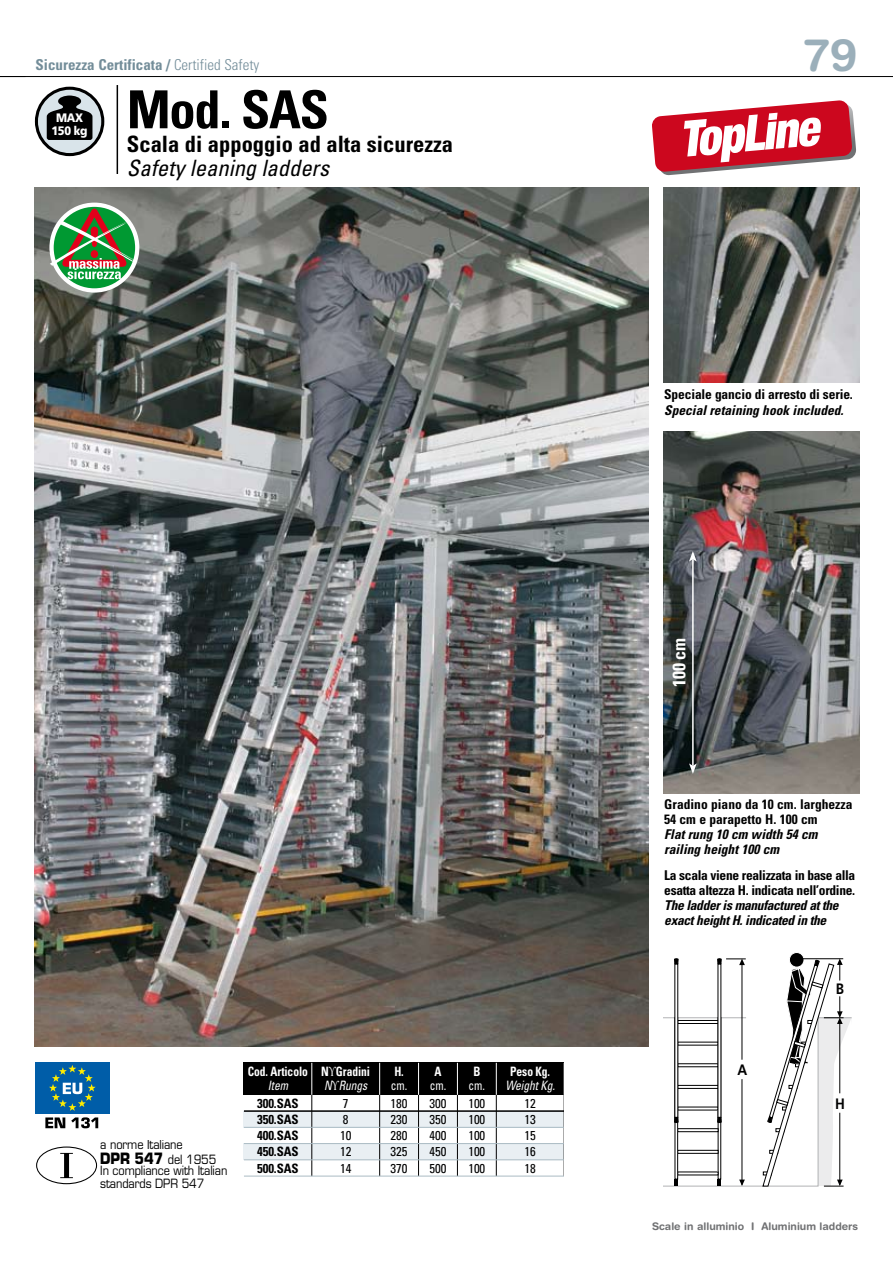
<style>
.page{position:relative;width:893px;height:1263px;background:#fff}
.page>*{position:absolute;margin:0;border:0;box-sizing:border-box;transform-origin:0 0}
.t1{font:700 condensed 52.5px "Univers";color:#000}
.t2{font:700 45px "Helvetica Rounded";color:#9bafba}
.t3{font:700 condensed 22.5px "Univers";color:#000}
.t4{font:italic condensed 22.5px "Univers";color:#000}
.t5{font:700 condensed 18px "Univers";color:#fff}
.t6{font:700 15.15px "Frutiger";color:#000;scale:.9 1}
.t7{font:700 condensed 15px "Univers";color:#738d99}
.t8{font:700 condensed 13.5px/15px "Univers";letter-spacing:-.01em;color:#000}
.t9{font:italic 700 condensed 13.5px/15px "Univers";color:#000}
.t10{font:italic 700 condensed 13.5px/15px "Univers";letter-spacing:-.025em;color:#000}
.t11{font:condensed 12.9px/16.2px "Univers";letter-spacing:-.005em;color:#000;text-align:justify}
.t12{font:700 condensed 12.9px "Univers";letter-spacing:-.005em;color:#000}
.t13{font:700 condensed 12.9px "Univers";letter-spacing:-.005em;color:#fff;scale:.89 1}
.t14{font:italic condensed 12.9px "Univers";letter-spacing:-.005em;color:#fff;scale:.89 1}
.t15{font:condensed 12.9px "Univers";color:#fff;scale:.89 1}
.t16{font:12.45px/14.5px "Eurostile";letter-spacing:-.01em;color:#000;scale:.88 1}
.t17{font:900 12.3px "Frutiger";letter-spacing:-.03em;color:#fff;scale:.9 1}
.t18{font:700 10.5px "Helvetica Rounded";color:#707173}
.s1{font-weight:300}
.s2{font-weight:700;font-size:15.3px}
</style>
<div class="page">
<img style="left:34px;top:187px;width:614px;height:859px">
<svg style="left:36px;top:88px;width:67px;height:67px"></svg>
<div style="left:35px;top:87px;width:69px;height:69px;border:3px solid #000;border-radius:50%"></div>
<svg style="left:47px;top:96px;width:45px;height:44px;background:#2b2d2e"></svg>
<div style="left:35px;top:1062px;width:74px;height:52px;background:#005da8"></div>
<svg style="left:45px;top:1117px;width:20px;height:11px"></svg>
<svg style="left:71px;top:1117px;width:27px;height:11px"></svg>
<svg style="left:49px;top:1065px;width:47px;height:46px"></svg>
<svg style="left:36px;top:1146px;width:61px;height:38px"></svg>
<svg style="left:652px;top:100px;width:204px;height:76px"></svg>
<hr style="left:117px;top:85px;width:1px;height:89px;background:#000">
<svg style="left:52px;top:205px;width:85px;height:85px"></svg>
<div style="left:49px;top:203px;width:90px;height:90px;border:4px solid #fff;border-radius:50%"></div>
<svg style="left:50px;top:209px;width:93px;height:70px"></svg>
<hr style="left:0;top:76px;width:893px;height:1px;background:#000">
<img style="left:664px;top:187px;width:195px;height:196px">
<img style="left:664px;top:432px;width:195px;height:361px">
<div style="left:244px;top:1111px;width:319px;height:16px;background:#e9eff3"></div>
<div style="left:244px;top:1143px;width:319px;height:17px;background:#e9eff3"></div>
<div style="left:244px;top:1063px;width:319px;height:32px;background:#000"></div>
<hr style="left:312px;top:1095px;width:1px;height:81px;background:#000">
<hr style="left:379px;top:1095px;width:1px;height:81px;background:#000">
<hr style="left:418px;top:1095px;width:1px;height:81px;background:#000">
<hr style="left:457px;top:1095px;width:1px;height:81px;background:#000">
<hr style="left:496px;top:1095px;width:1px;height:81px;background:#000">
<hr style="left:564px;top:1095px;width:1px;height:81px;background:#000">
<hr style="left:244px;top:1110px;width:319px;height:2px;background:#000">
<hr style="left:244px;top:1127px;width:319px;height:1px;background:#aabbc4">
<hr style="left:244px;top:1143px;width:319px;height:1px;background:#aabbc4">
<hr style="left:244px;top:1176px;width:319px;height:1px;background:#aabbc4">
<hr style="left:244px;top:1159px;width:319px;height:1px;background:#aabbc4">
<hr style="left:312px;top:1063px;width:1px;height:32px;background:#fff">
<hr style="left:379px;top:1063px;width:1px;height:32px;background:#fff">
<hr style="left:418px;top:1063px;width:1px;height:32px;background:#fff">
<hr style="left:457px;top:1063px;width:1px;height:32px;background:#fff">
<hr style="left:496px;top:1063px;width:1px;height:32px;background:#fff">
<svg style="left:789px;top:952px;width:15px;height:15px"></svg>
<div style="left:789px;top:952px;width:15px;height:15px;border:1px solid #fff;border-radius:50%"></div>
<svg style="left:663px;top:956px;width:189px;height:231px"></svg>
<hr style="left:692px;top:559px;width:2px;height:207px;background:#fff">
<svg style="left:689px;top:551px;width:8px;height:10px"></svg>
<svg style="left:689px;top:763px;width:8px;height:11px"></svg>
<p class="t7" style="left:36px;top:55px;width:225px">Sicurezza Certificata / <span class="s1">Certified Safety</span></p>
<p class="t17" style="left:56px;top:111px;width:31px">MAX</p>
<p class="t17" style="left:52px;top:123px;width:42px">150 kg</p>
<h1 class="t1" style="left:127px;top:77px;width:203px">Mod. SAS</h1>
<h3 class="t3" style="left:127px;top:131px;width:328px">Scala di appoggio ad alta sicurezza</h3>
<h3 class="t4" style="left:127px;top:154px;width:204px">Safety leaning ladders</h3>
<p class="t16" style="left:100px;top:1138px;width:133px">a norme Italiane<br><span class="s2">DPR 547</span> del 1955</p>
<p class="t16" style="left:100px;top:1165px;width:146px;line-height:12.5px">In compliance with Italian standards DPR 547</p>
<p class="t13" style="left:248px;top:1064px;width:69px">Cod. Articolo</p>
<p class="t14" style="left:268px;top:1077px;width:24px">Item</p>
<p class="t13" style="left:321px;top:1064px;width:56px">n gradini</p>
<p class="t14" style="left:324px;top:1077px;width:50px">N Rungs</p>
<p class="t13" style="left:394px;top:1064px;width:12px">H.</p>
<p class="t15" style="left:391px;top:1077px;width:20px">cm.</p>
<p class="t13" style="left:434px;top:1064px;width:9px">A</p>
<p class="t15" style="left:430px;top:1077px;width:20px">cm.</p>
<p class="t13" style="left:473px;top:1064px;width:9px">B</p>
<p class="t15" style="left:469px;top:1077px;width:20px">cm.</p>
<p class="t13" style="left:510px;top:1064px;width:46px">Peso Kg.</p>
<p class="t14" style="left:505px;top:1077px;width:57px">Weight Kg.</p>
<p class="t12" style="left:257px;top:1095px;width:43px">300.SAS</p>
<p class="t11" style="left:343px;top:1095px;width:7px">7</p>
<p class="t11" style="left:391px;top:1095px;width:18px">180</p>
<p class="t11" style="left:468px;top:1095px;width:18px">100</p>
<p class="t11" style="left:525px;top:1095px;width:13px">12</p>
<p class="t12" style="left:257px;top:1111px;width:43px">350.SAS</p>
<p class="t11" style="left:343px;top:1111px;width:7px">8</p>
<p class="t11" style="left:391px;top:1111px;width:18px">230</p>
<p class="t11" style="left:468px;top:1111px;width:18px">100</p>
<p class="t11" style="left:525px;top:1111px;width:13px">13</p>
<p class="t12" style="left:257px;top:1127px;width:43px">400.SAS</p>
<p class="t11" style="left:340px;top:1127px;width:13px">10</p>
<p class="t11" style="left:391px;top:1127px;width:18px">280</p>
<p class="t11" style="left:468px;top:1127px;width:18px">100</p>
<p class="t11" style="left:525px;top:1127px;width:13px">15</p>
<p class="t12" style="left:257px;top:1144px;width:43px">450.SAS</p>
<p class="t11" style="left:340px;top:1143px;width:13px">12</p>
<p class="t11" style="left:391px;top:1143px;width:18px">325</p>
<p class="t11" style="left:468px;top:1143px;width:18px">100</p>
<p class="t11" style="left:525px;top:1143px;width:13px">16</p>
<p class="t12" style="left:257px;top:1160px;width:43px">500.SAS</p>
<p class="t11" style="left:340px;top:1160px;width:13px">14</p>
<p class="t11" style="left:429px;top:1095px;width:18px">300<br>350<br>400<br>450</p>
<p class="t11" style="left:391px;top:1160px;width:18px">370</p>
<p class="t11" style="left:429px;top:1160px;width:18px">500</p>
<p class="t11" style="left:468px;top:1160px;width:18px">100</p>
<p class="t11" style="left:525px;top:1160px;width:13px">18</p>
<h2 class="t2" style="left:804px;top:28px;width:27px">79</h2>
<p class="t8" style="left:664px;top:387px;width:190px">Speciale gancio di arresto di serie.</p>
<p class="t9" style="left:664px;top:403px;width:181px">Special retaining hook included.</p>
<h3 class="t5" style="left:668px;top:687px;width:51px;rotate:-90deg">100 cm</h3>
<p class="t8" style="left:664px;top:796px;width:190px">Gradino piano da 10 cm. larghezza<br>54 cm e parapetto H. 100 cm</p>
<p class="t9" style="left:664px;top:826px;width:155px">Flat rung 10 cm width 54 cm railing height 100 cm</p>
<p class="t8" style="left:664px;top:867px;width:193px">La scala viene realizzata in base alla esatta altezza H. indicata nell’ordine.</p>
<p class="t10" style="left:664px;top:897px;width:176px">The ladder is manufactured at the exact height H. indicated in the</p>
<p class="t6" style="left:737px;top:1061px;width:12px">A</p>
<p class="t6" style="left:836px;top:979px;width:11px">B</p>
<p class="t6" style="left:835px;top:1094px;width:12px">H</p>
<p class="t18" style="left:652px;top:1219px;width:208px">Scale in alluminio I Aluminium ladders</p>
</div>
